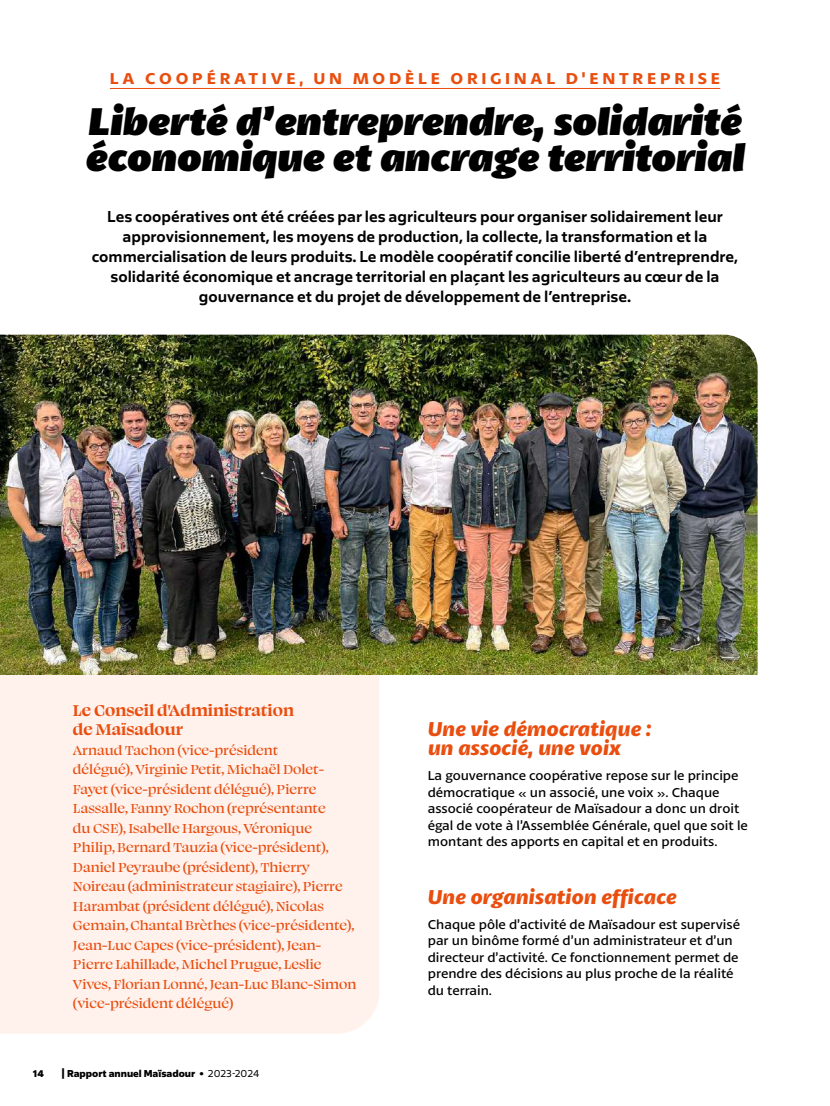
<style>
.page{position:relative;width:830px;height:1106px;background:#fff}
.page>*{position:absolute;margin:0;border:0;box-sizing:border-box;transform-origin:0 0}
.t1{font:italic 900 40.5px/36px "Petala Pro";color:#000}
.t2{font:italic 700 21px/19.5px "Petala Pro";color:#e94e0f}
.t3{font:700 18px/19.5px "Swear Display";color:#e94e0f}
.t4{font:600 16.5px/19.8px "Salis MVB";color:#000;text-align:center}
.t5{font:600 16.5px "Petala Pro";letter-spacing:.23em;color:#e94e0f}
.t6{font:500 15px/19.5px "Swear Display";color:#e94e0f}
.t7{font:13.5px/16.5px "Petala Pro";color:#000}
.t8{font:800 10.5px "Salis MVB";color:#000}
.s1{font-weight:400}
</style>
<div class="page">
<div style="left:0;top:675px;width:379px;height:358px;background:#fff2ed"></div>
<hr style="left:110px;top:88px;width:610px;height:1px;background:#e94e0f">
<img style="left:0;top:334px;width:757px;height:341px">
<p class="t5" style="left:110px;top:67px;width:611px">LA COOPÉRATIVE, UN MODÈLE ORIGINAL D'ENTREPRISE</p>
<h1 class="t1" style="left:86px;top:102px;width:659px">Liberté d’entreprendre, solidarité économique et ancrage territorial</h1>
<p class="t4" style="left:92px;top:206px;width:647px">Les coopératives ont été créées par les agriculteurs pour organiser solidairement leur approvisionnement, les moyens de production, la collecte, la transformation et la commercialisation de leurs produits. Le modèle coopératif concilie liberté d’entreprendre, solidarité économique et ancrage territorial en plaçant les agriculteurs au cœur de la gouvernance et du projet de développement de l’entreprise.</p>
<p class="t3" style="left:73px;top:699px;width:222px">Le Conseil d'Administration de Maïsadour</p>
<p class="t6" style="left:73px;top:739px;width:285px">Arnaud Tachon (vice-président<br>délégué), Virginie Petit, Michaël Dolet-Fayet (vice-président délégué), Pierre Lassalle, Fanny Rochon (représentante<br>du CSE), Isabelle Hargous, Véronique Philip, Bernard Tauzia (vice-président), Daniel Peyraube (président), Thierry Noireau (administrateur stagiaire), Pierre Harambat (président délégué), Nicolas Gemain, Chantal Brèthes (vice-présidente), Jean-Luc Capes (vice-président), Jean-Pierre Lahillade, Michel Prugue, Leslie Vives, Florian Lonné, Jean-Luc Blanc-Simon (vice-président délégué)</p>
<p class="t8" style="left:33px;top:1066px;width:12px">14</p>
<p class="t8" style="left:61px;top:1066px;width:200px">| Rapport annuel Maïsadour <span class="s1">• 2023-2024</span></p>
<h2 class="t2" style="left:427px;top:719px;width:225px">Une vie démocratique : un associé, une voix</h2>
<p class="t7" style="left:427px;top:768px;width:321px">La gouvernance coopérative repose sur le principe démocratique « un associé, une voix ». Chaque associé coopérateur de Maïsadour a donc un droit égal de vote à l’Assemblée Générale, quel que soit le montant des apports en capital et en produits.</p>
<h2 class="t2" style="left:427px;top:887px;width:250px">Une organisation efficace</h2>
<p class="t7" style="left:427px;top:916px;width:313px">Chaque pôle d’activité de Maïsadour est supervisé par un binôme formé d’un administrateur et d’un directeur d’activité. Ce fonctionnement permet de prendre des décisions au plus proche de la réalité du terrain.</p>
</div>
